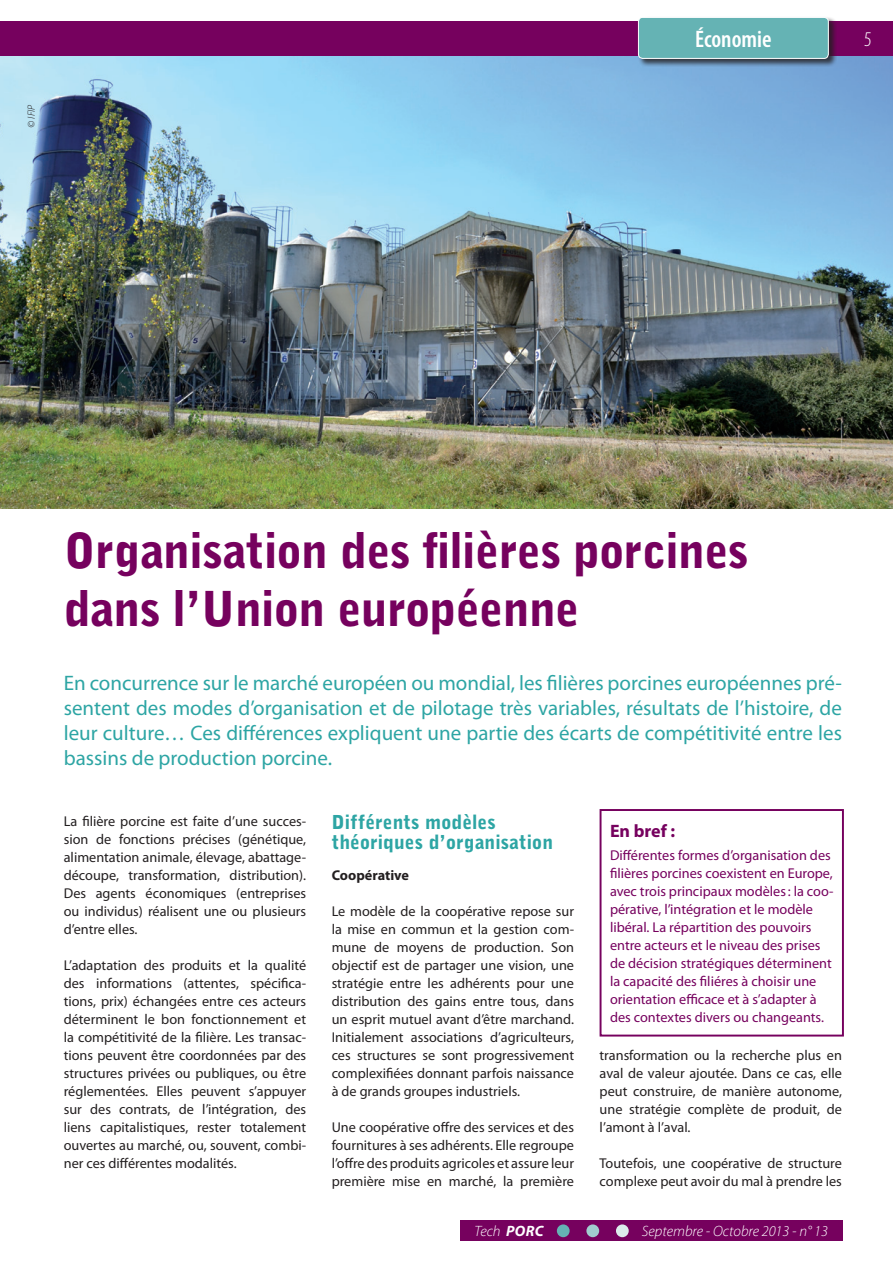
<style>
.page{position:relative;width:893px;height:1263px;background:#fff}
.page>*{position:absolute;margin:0;border:0;box-sizing:border-box;transform-origin:0 0}
.t1{font:900 48px/57.6px "Bell Gothic BT";letter-spacing:-.01em;color:#76015e}
.t2{font:600 condensed 24px "Myriad Pro";color:#fff}
.t3{font:21px/25.2px "Myriad Pro";color:#2da5a4;text-align:justify}
.t4{font:300 condensed 21px "Myriad Pro";color:#fff}
.t5{font:900 19.2px/20.2px "Bell Gothic BT";letter-spacing:.01em;color:#2da5a4}
.t6{font:700 18px "Myriad Pro";color:#76015e}
.t7{font:italic 300 15px "Myriad Pro";color:#fff}
.t8{font:14.25px/18px "Myriad Pro";color:#231f20;text-align:justify}
.t9{font:14.25px/18px "Myriad Pro";color:#76015e}
.t10{font:700 14.25px "Myriad Pro";color:#231f20}
.t11{font:italic 300 10.5px "Myriad Pro";color:#231f20}
.s1{font-weight:700}
</style>
<div class="page">
<div style="left:460px;top:1220px;width:382px;height:21px;background:#76015e"></div>
<div style="left:586px;top:1224px;width:13px;height:13px;background:#a1cdcf;border-radius:50%"></div>
<div style="left:616px;top:1224px;width:13px;height:13px;background:#ddecec;border-radius:50%"></div>
<div style="left:557px;top:1224px;width:13px;height:13px;background:#65b3b4;border-radius:50%"></div>
<img style="left:0;top:55px;width:893px;height:453px">
<div style="left:0;top:21px;width:893px;height:34px;background:#76015e"></div>
<div style="left:637px;top:17px;width:200px;height:50px;background:#231f20;opacity:.8"></div>
<div style="left:638px;top:17px;width:190px;height:41px;background:#65b3b4;border-radius:4px"></div>
<div style="left:638px;top:17px;width:191px;height:42px;border:1px solid #fff;border-radius:4px"></div>
<div style="left:600px;top:809px;width:244px;height:227px;border:2px solid #76015e"></div>
<p class="t11" style="left:25px;top:127px;width:25px;rotate:-90deg">© IFIP</p>
<h2 class="t2" style="left:695px;top:26px;width:78px">Économie</h2>
<h3 class="t4" style="left:864px;top:28px;width:9px">5</h3>
<h1 class="t1" style="left:64px;top:521px;width:686px">Organisation des filières porcines dans l’Union européenne</h1>
<p class="t3" style="left:64px;top:670px;width:780px">En concurrence sur le marché européen ou mondial, les filières porcines européennes pré&shy;sentent des modes d’organisation et de pilotage très variables, résultats de l’histoire, de leur culture… Ces différences expliquent une partie des écarts de compétitivité entre les bassins de production porcine.</p>
<p class="t8" style="left:64px;top:812px;width:244px">La filière porcine est faite d’une succes&shy;sion de fonctions précises (génétique, alimentation animale, élevage, abattage&shy;découpe, transformation, distribution).<br>Des agents économiques (entreprises ou individus) réalisent une ou plusieurs d’entre elles.</p>
<p class="t8" style="left:64px;top:956px;width:244px">L’adaptation des produits et la qualité des informations (attentes, spécifica&shy;tions, prix) échangées entre ces acteurs déterminent le bon fonctionnement et la compétitivité de la filière. Les transac&shy;tions peuvent être coordonnées par des structures privées ou publiques, ou être réglementées. Elles peuvent s’appuyer sur des contrats, de l’intégration, des liens capitalistiques, rester totalement ouvertes au marché, ou, souvent, combi&shy;ner ces différentes modalités.</p>
<h3 class="t5" style="left:332px;top:812px;width:223px">Différents modèles théoriques d’organisation</h3>
<p class="t10" style="left:332px;top:866px;width:79px">Coopérative</p>
<p class="t8" style="left:332px;top:902px;width:244px">Le modèle de la coopérative repose sur la mise en commun et la gestion com&shy;mune de moyens de production. Son objectif est de partager une vision, une stratégie entre les adhérents pour une distribution des gains entre tous, dans un esprit mutuel avant d’être marchand.<br>Initialement associations d’agriculteurs, ces structures se sont progressivement complexifiées donnant parfois naissance à de grands groupes industriels.</p>
<p class="t8" style="left:332px;top:1118px;width:244px">Une coopérative offre des services et des fournitures à ses adhérents. Elle regroupe l’offre des produits agricoles et assure leur première mise en marché, la première</p>
<p class="t6" style="left:610px;top:819px;width:67px">En bref :</p>
<p class="t9" style="left:610px;top:846px;width:225px">Différentes formes d’organisation des filières porcines coexistent en Europe, avec trois principaux modèles: la coo&shy;pérative, l’intégration et le modèle libéral. La répartition des pouvoirs entre acteurs et le niveau des prises de décision stratégiques déterminent la capacité des filiéres à choisir une orientation efficace et à s’adapter à des contextes divers ou changeants.</p>
<p class="t8" style="left:600px;top:1046px;width:244px">transformation ou la recherche plus en aval de valeur ajoutée. Dans ce cas, elle peut construire, de manière autonome, une stratégie complète de produit, de l’amont à l’aval.</p>
<p class="t8" style="left:600px;top:1154px;width:244px">Toutefois, une coopérative de structure complexe peut avoir du mal à prendre les</p>
<p class="t7" style="left:474px;top:1222px;width:71px">Tech <span class="s1">PORC</span></p>
<p class="t7" style="left:642px;top:1222px;width:188px">Septembre - Octobre 2013 - n° 13</p>
</div>
